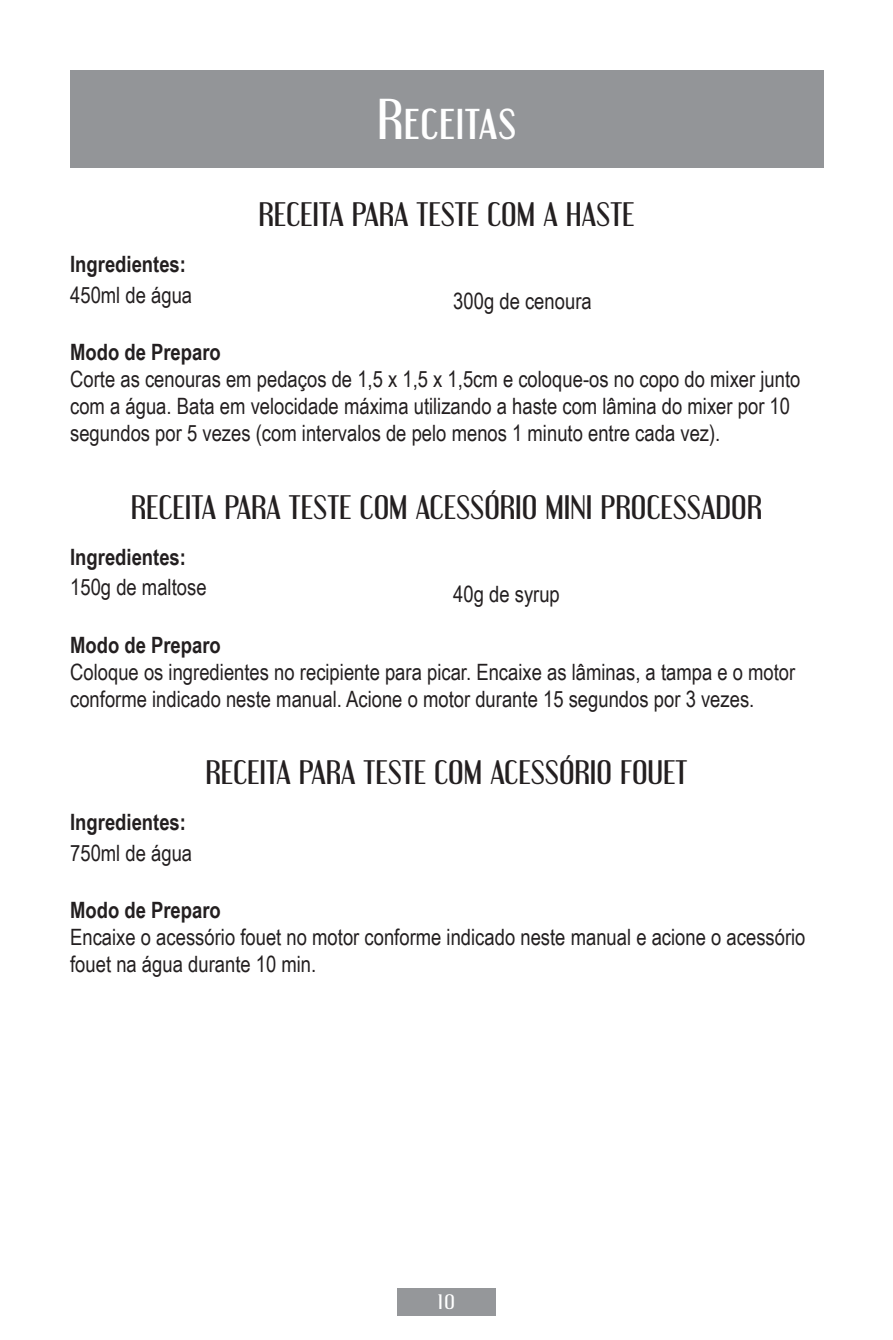
<style>
.page{position:relative;width:893px;height:1340px;background:#fff}
.page>*{position:absolute;margin:0;border:0;box-sizing:border-box;transform-origin:0 0}
.t1{font:49.5px "Engebrechtre Rg";color:#fff}
.t2{font:29.25px "Engebrechtre Rg";color:#231f20}
.t3{font:22.5px/27px "Arial Narrow";color:#231f20}
.t4{font:700 22.5px "Arial Narrow";color:#231f20}
.t5{font:18px "Engebrechtre Rg";color:#fff}
</style>
<div class="page">
<div style="left:397px;top:1287px;width:99px;height:28px;background:#95979a"></div>
<div style="left:70px;top:70px;width:754px;height:97px;background:#939598"></div>
<h1 class="t1" style="left:377px;top:89px;width:141px">Receitas</h1>
<h2 class="t2" style="left:258px;top:196px;width:378px">RECEITA PARA TESTE COM A HASTE</h2>
<p class="t4" style="left:70px;top:247px;width:117px">Ingredientes:</p>
<p class="t3" style="left:70px;top:280px;width:124px">450ml de água</p>
<p class="t3" style="left:453px;top:287px;width:140px">300g de cenoura</p>
<p class="t4" style="left:70px;top:335px;width:152px">Modo de Preparo</p>
<p class="t3" style="left:70px;top:364px;width:732px">Corte as cenouras em pedaços de 1,5 x 1,5 x 1,5cm e coloque-os no copo do mixer junto com a água. Bata em velocidade máxima utilizando a haste com lâmina do mixer por 10 segundos por 5 vezes (com intervalos de pelo menos 1 minuto entre cada vez).</p>
<h2 class="t2" style="left:131px;top:489px;width:633px">RECEITA PARA TESTE COM ACESSÓRIO MINI PROCESSADOR</h2>
<p class="t4" style="left:70px;top:540px;width:117px">Ingredientes:</p>
<p class="t3" style="left:70px;top:573px;width:138px">150g de maltose</p>
<p class="t3" style="left:453px;top:579px;width:108px">40g de syrup</p>
<p class="t4" style="left:70px;top:627px;width:152px">Modo de Preparo</p>
<p class="t3" style="left:70px;top:657px;width:727px">Coloque os ingredientes no recipiente para picar. Encaixe as lâminas, a tampa e o motor conforme indicado neste manual. Acione o motor durante 15 segundos por 3 vezes.</p>
<h2 class="t2" style="left:205px;top:754px;width:483px">RECEITA PARA TESTE COM ACESSÓRIO FOUET</h2>
<p class="t4" style="left:70px;top:805px;width:117px">Ingredientes:</p>
<p class="t3" style="left:70px;top:838px;width:124px">750ml de água</p>
<p class="t4" style="left:70px;top:893px;width:152px">Modo de Preparo</p>
<p class="t3" style="left:70px;top:923px;width:737px">Encaixe o acessório fouet no motor conforme indicado neste manual e acione o acessório fouet na água durante 10 min.</p>
<p class="t5" style="left:438px;top:1290px;width:18px">10</p>
</div>
